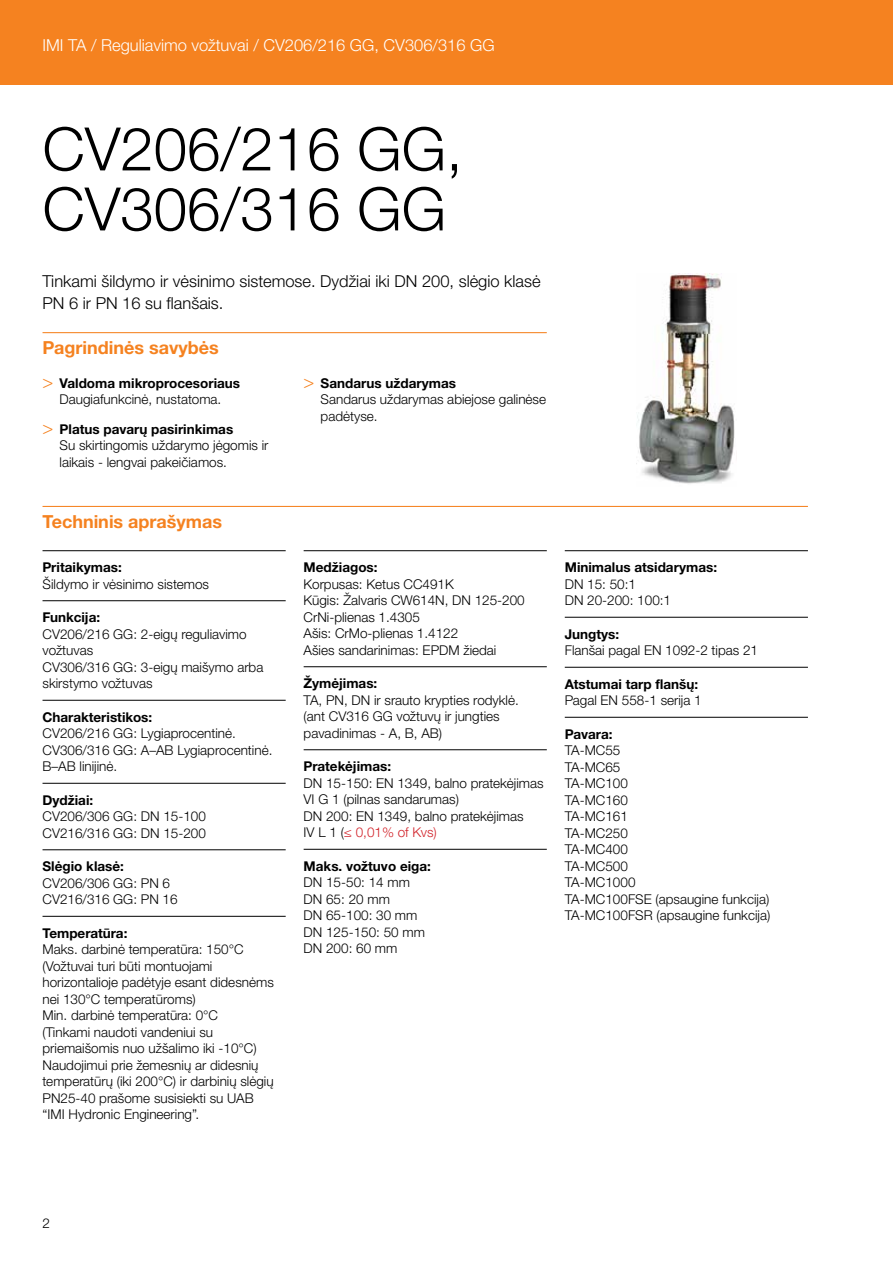
<style>
.page{position:relative;width:893px;height:1263px;background:#fff}
.page>*{position:absolute;margin:0;border:0;box-sizing:border-box;transform-origin:0 0}
.t1{font:300 60px/60px "Helvetica Neue LTW1 G";color:#000}
.t2{font:700 18px "Helvetica Neue LTW1 G";color:#f58220}
.t3{font:300 16.5px/22.5px "Helvetica Neue LTW1 G";color:#000}
.t4{font:300 16.5px "Helvetica Neue LTW1 G";color:#fff}
.t5{font:300 13.5px/16.5px "Helvetica Neue LTW1 G";color:#000}
.t6{font:700 13.5px "Helvetica Neue LTW1 G";color:#000}
.s1{font-family:"Helvetica Neue LT Std";font-size:18px;color:#f58220}
.s2{font-weight:700}
.s3{color:#d2232a}
</style>
<div class="page">
<div style="left:0;top:0;width:893px;height:85px;background:#f58220"></div>
<hr style="left:43px;top:332px;width:504px;height:1px;background:#f58220">
<hr style="left:43px;top:506px;width:765px;height:1px;background:#f58220">
<hr style="left:43px;top:550px;width:243px;height:1px;background:#000">
<hr style="left:43px;top:600px;width:243px;height:1px;background:#000">
<hr style="left:43px;top:700px;width:243px;height:1px;background:#000">
<hr style="left:43px;top:783px;width:243px;height:1px;background:#000">
<hr style="left:43px;top:849px;width:243px;height:1px;background:#000">
<hr style="left:43px;top:916px;width:243px;height:1px;background:#000">
<hr style="left:304px;top:550px;width:243px;height:1px;background:#000">
<hr style="left:304px;top:666px;width:243px;height:1px;background:#000">
<hr style="left:304px;top:749px;width:243px;height:1px;background:#000">
<hr style="left:304px;top:849px;width:243px;height:1px;background:#000">
<hr style="left:565px;top:550px;width:243px;height:1px;background:#000">
<hr style="left:565px;top:617px;width:243px;height:1px;background:#000">
<hr style="left:565px;top:667px;width:243px;height:1px;background:#000">
<hr style="left:565px;top:717px;width:243px;height:1px;background:#000">
<img style="left:636px;top:274px;width:99px;height:210px">
<p class="t4" style="left:43px;top:35px;width:454px">IMI TA / Reguliavimo vožtuvai / CV206/216 GG, CV306/316 GG</p>
<h1 class="t1" style="left:43px;top:119px;width:422px">CV206/216 GG,<br>CV306/316 GG</h1>
<p class="t3" style="left:43px;top:270px;width:500px">Tinkami šildymo ir vėsinimo sistemose. Dydžiai iki DN 200, slėgio klasė<br>PN 6 ir PN 16 su flanšais.</p>
<h2 class="t2" style="left:43px;top:337px;width:178px">Pagrindinės savybės</h2>
<p class="t5" style="left:43px;top:375px;width:199px;text-align:center"><span class="s1">&gt;</span> <span class="s2">Valdoma mikroprocesoriaus<br></span>Daugiafunkcinė, nustatoma.</p>
<p class="t5" style="left:60px;top:421px;width:210px;text-indent:-17px"><span class="s1">&gt;</span> <span class="s2">Platus pavarų pasirinkimas<br></span>Su skirtingomis uždarymo jėgomis ir laikais - lengvai pakeičiamos.</p>
<p class="t5" style="left:321px;top:375px;width:227px;text-indent:-17px"><span class="s1">&gt;</span> <span class="s2">Sandarus uždarymas<br></span>Sandarus uždarymas abiejose galinėse padėtyse.</p>
<h2 class="t2" style="left:43px;top:511px;width:181px">Techninis aprašymas</h2>
<p class="t6" style="left:43px;top:559px;width:81px">Pritaikymas:</p>
<p class="t5" style="left:43px;top:576px;width:168px">Šildymo ir vėsinimo sistemos</p>
<p class="t6" style="left:43px;top:609px;width:59px">Funkcija:</p>
<p class="t5" style="left:43px;top:626px;width:222px">CV206/216 GG: 2-eigų reguliavimo vožtuvas<br>CV306/316 GG: 3-eigų maišymo arba skirstymo vožtuvas</p>
<p class="t6" style="left:43px;top:709px;width:111px">Charakteristikos:</p>
<p class="t5" style="left:43px;top:725px;width:231px">CV206/216 GG: Lygiaprocentinė.<br>CV306/316 GG: A–AB Lygiaprocentinė.<br>B–AB linijinė.</p>
<p class="t6" style="left:43px;top:792px;width:52px">Dydžiai:</p>
<p class="t5" style="left:43px;top:808px;width:165px">CV206/306 GG: DN 15-100<br>CV216/316 GG: DN 15-200</p>
<p class="t6" style="left:43px;top:858px;width:83px">Slėgio klasė:</p>
<p class="t5" style="left:43px;top:875px;width:137px">CV206/306 GG: PN 6<br>CV216/316 GG: PN 16</p>
<p class="t6" style="left:43px;top:925px;width:86px">Temperatūra:</p>
<p class="t5" style="left:43px;top:941px;width:233px">Maks. darbinė temperatūra: 150°C (Vožtuvai turi būti montuojami horizontalioje padėtyje esant didesnėms nei 130°C temperatūroms)<br>Min. darbinė temperatūra: 0°C<br>(Tinkami naudoti vandeniui su priemaišomis nuo užšalimo iki -10°C)<br>Naudojimui prie žemesnių ar didesnių temperatūrų (iki 200°C) ir darbinių slėgių PN25-40 prašome susisiekti su UAB “IMI Hydronic Engineering”.</p>
<p class="t6" style="left:304px;top:559px;width:75px">Medžiagos:</p>
<p class="t5" style="left:304px;top:576px;width:223px">Korpusas: Ketus CC491K<br>Kūgis: Žalvaris CW614N, DN 125-200<br>CrNi-plienas 1.4305<br>Ašis: CrMo-plienas 1.4122<br>Ašies sandarinimas: EPDM žiedai</p>
<p class="t6" style="left:304px;top:675px;width:75px">Žymėjimas:</p>
<p class="t5" style="left:304px;top:692px;width:217px">TA, PN, DN ir srauto krypties rodyklė. (ant CV316 GG vožtuvų ir jungties pavadinimas - A, B, AB)</p>
<p class="t6" style="left:304px;top:758px;width:89px">Pratekėjimas:</p>
<p class="t5" style="left:304px;top:775px;width:242px">DN 15-150: EN 1349, balno pratekėjimas<br>VI G 1 (pilnas sandarumas)<br>DN 200: EN 1349, balno pratekėjimas<br>IV L 1 (<span class="s3">≤ 0,01% of Kvs)</span></p>
<p class="t6" style="left:304px;top:858px;width:129px">Maks. vožtuvo eiga:</p>
<p class="t5" style="left:304px;top:874px;width:123px">DN 15-50: 14 mm<br>DN 65: 20 mm<br>DN 65-100: 30 mm<br>DN 125-150: 50 mm<br>DN 200: 60 mm</p>
<p class="t6" style="left:565px;top:559px;width:154px">Minimalus atsidarymas:</p>
<p class="t5" style="left:565px;top:576px;width:108px">DN 15: 50:1<br>DN 20-200: 100:1</p>
<p class="t6" style="left:565px;top:626px;width:56px">Jungtys:</p>
<p class="t5" style="left:565px;top:642px;width:195px">Flanšai pagal EN 1092-2 tipas 21</p>
<p class="t6" style="left:565px;top:676px;width:135px">Atstumai tarp flanšų:</p>
<p class="t5" style="left:565px;top:692px;width:138px">Pagal EN 558-1 serija 1</p>
<p class="t6" style="left:565px;top:726px;width:49px">Pavara:</p>
<p class="t5" style="left:565px;top:742px;width:207px">TA-MC55<br>TA-MC65<br>TA-MC100<br>TA-MC160<br>TA-MC161<br>TA-MC250<br>TA-MC400<br>TA-MC500<br>TA-MC1000<br>TA-MC100FSE (apsaugine funkcija)<br>TA-MC100FSR (apsaugine funkcija)</p>
<p class="t5" style="left:43px;top:1215px;width:9px">2</p>
</div>
